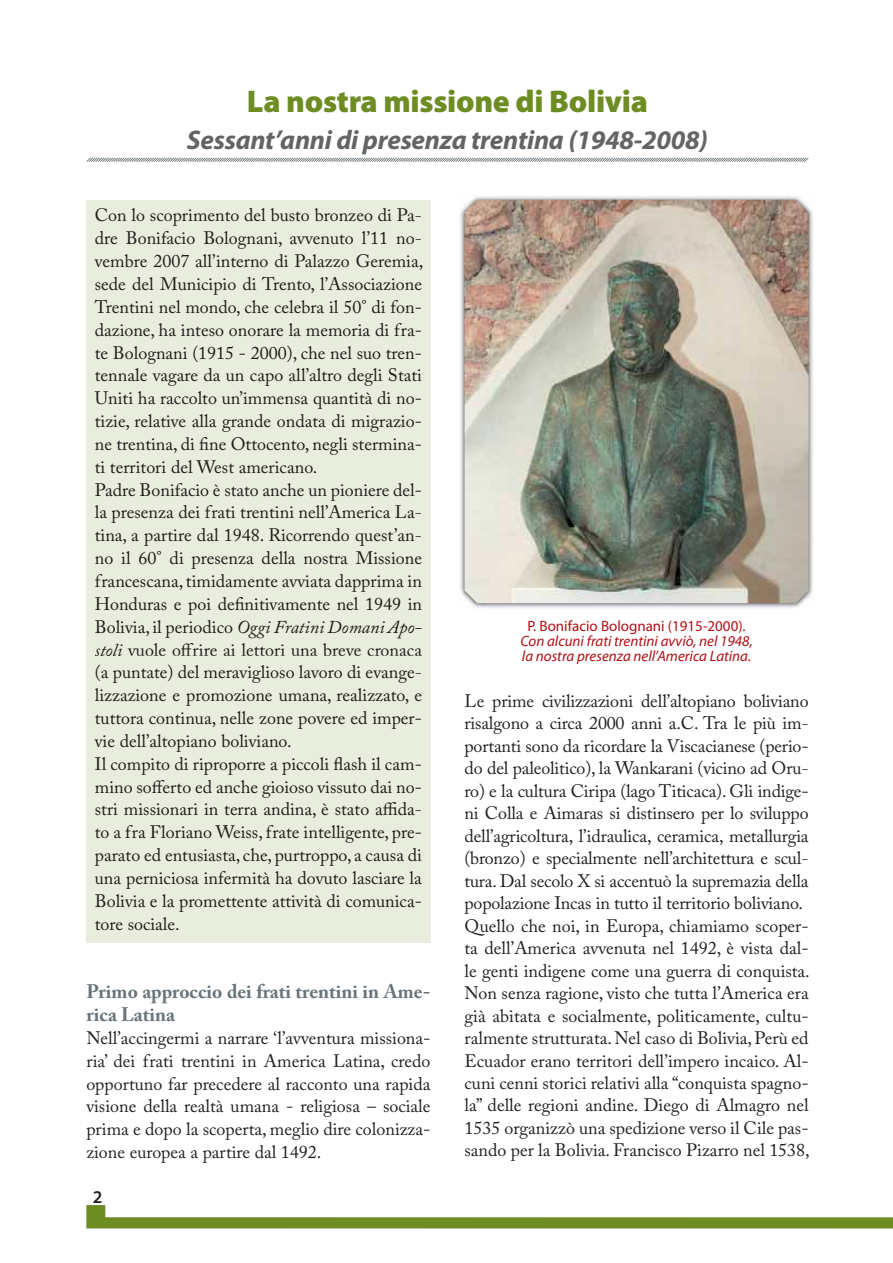
<style>
.page{position:relative;width:893px;height:1263px;background:#fff}
.page>*{position:absolute;margin:0;border:0;box-sizing:border-box;transform-origin:0 0}
.t1{font:900 31.5px "Myriad Pro";letter-spacing:-.01em;color:#6d8d23}
.t2{font:italic 700 27px "Myriad Pro";letter-spacing:-.01em;color:#636466}
.t3{font:700 19.5px/22.8px "Adobe Caslon Pro";color:#68737a}
.t4{font:18px/22.8px "Adobe Caslon Pro";color:#1e1d1a}
.t5{font:18px/22.5px "Adobe Caslon Pro";color:#231f20;text-align:justify}
.t6{font:600 18px "Myriad Pro";color:#231f20}
.t7{font:italic 15px/15px "Myriad Pro";color:#b01016}
.t8{font:15px "Myriad Pro";color:#b01016}
.s1{font-style:italic}
</style>
<div class="page">
<div style="left:86px;top:201px;width:344px;height:742px;background:#e9edde"></div>
<svg style="left:86px;top:1205px;width:806px;height:23px"></svg>
<svg style="left:86px;top:158px;width:722px;height:4px;background:#b4b9bd"></svg>
<img style="left:460px;top:196px;width:353px;height:412px">
<img style="left:464px;top:200px;width:344px;height:403px">
<h1 class="t1" style="left:247px;top:82px;width:402px">La nostra missione di Bolivia</h1>
<h2 class="t2" style="left:187px;top:124px;width:522px">Sessant’anni di presenza trentina (1948-2008)</h2>
<p class="t4" style="left:95px;top:206px;width:330px">Con lo scoprimento del busto bronzeo di Pa&shy;dre Bonifacio Bolognani, avvenuto l’11 no&shy;vembre 2007 all’interno di Palazzo Geremia, sede del Municipio di Trento, l’Associazione Trentini nel mondo, che celebra il 50° di fon&shy;dazione, ha inteso onorare la memoria di fra&shy;te Bolognani (1915 - 2000), che nel suo tren&shy;tennale vagare da un capo all’altro degli Stati Uniti ha raccolto un’immensa quantità di no&shy;tizie, relative alla grande ondata di migrazio&shy;ne trentina, di fine Ottocento, negli stermina&shy;ti territori del West americano.<br>Padre Bonifacio è stato anche un pioniere del&shy;la presenza dei frati trentini nell’America La&shy;tina, a partire dal 1948. Ricorrendo quest’an&shy;no il 60° di presenza della nostra Missione francescana, timidamente avviata dapprima in Honduras e poi definitivamente nel 1949 in Bolivia, il periodico <span class="s1">Oggi Fratini Domani Apo&shy;stoli</span> vuole offrire ai lettori una breve cronaca (a puntate) del meraviglioso lavoro di evange&shy;lizzazione e promozione umana, realizzato, e tuttora continua, nelle zone povere ed imper&shy;vie dell’altopiano boliviano.<br>Il compito di riproporre a piccoli flash il cam&shy;mino sofferto ed anche gioioso vissuto dai no&shy;stri missionari in terra andina, è stato affida&shy;to a fra Floriano Weiss, frate intelligente, pre&shy;parato ed entusiasta, che, purtroppo, a causa di una perniciosa infermità ha dovuto lasciare la Bolivia e la promettente attività di comunica&shy;tore sociale.</p>
<p class="t3" style="left:86px;top:983px;width:345px">Primo approccio dei frati trentini in Ame&shy;rica Latina</p>
<p class="t5" style="left:86px;top:1029px;width:345px">Nell’accingermi a narrare ‘l’avventura missiona&shy;ria’ dei frati trentini in America Latina, credo opportuno far precedere al racconto una rapida visione della realtà umana - religiosa – sociale prima e dopo la scoperta, meglio dire colonizza&shy;zione europea a partire dal 1492.</p>
<p class="t6" style="left:93px;top:1186px;width:11px">2</p>
<p class="t8" style="left:527px;top:621px;width:220px">P. Bonifacio Bolognani (1915-2000).</p>
<p class="t7" style="left:520px;top:635px;width:234px">Con alcuni frati trentini avviò, nel 1948, la nostra presenza nell’America Latina.</p>
<p class="t5" style="left:464px;top:692px;width:347px;text-align:left">Le prime civilizzazioni dell’altopiano boliviano risalgono a circa 2000 anni a.C. Tra le più im&shy;portanti sono da ricordare la Viscacianese (perio&shy;do del paleolitico), la Wankarani (vicino ad Oru&shy;ro) e la cultura Ciripa (lago Titicaca). Gli indige&shy;ni Colla e Aimaras si distinsero per lo sviluppo dell’agricoltura, l’idraulica, ceramica, metallurgia (bronzo) e specialmente nell’architettura e scul&shy;tura. Dal secolo X si accentuò la supremazia della popolazione Incas in tutto il territorio boliviano.<br>Quello che noi, in Europa, chiamiamo scoper&shy;ta dell’America avvenuta nel 1492, è vista dal&shy;le genti indigene come una guerra di conquista.<br>Non senza ragione, visto che tutta l’America era già abitata e socialmente, politicamente, cultu&shy;ralmente strutturata. Nel caso di Bolivia, Perù ed Ecuador erano territori dell’impero incaico. Al&shy;cuni cenni storici relativi alla “conquista spagno&shy;la” delle regioni andine. Diego di Almagro nel 1535 organizzò una spedizione verso il Cile pas&shy;sando per la Bolivia. Francisco Pizarro nel 1538,</p>
</div>
